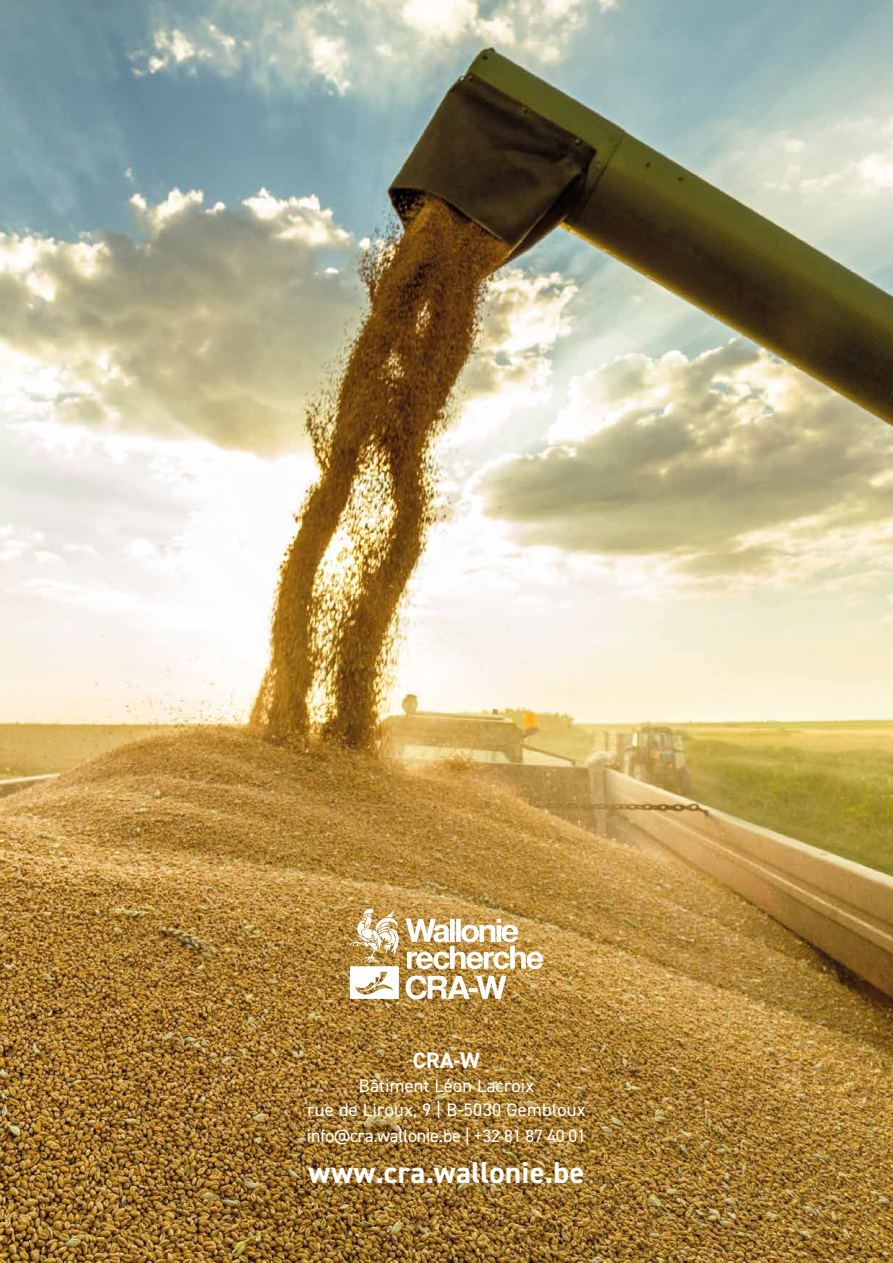
<style>
.page{position:relative;width:893px;height:1263px;background:#fff}
.page>*{position:absolute;margin:0;border:0;box-sizing:border-box;transform-origin:0 0}
.t1{font:700 30.3px "DIN2014";letter-spacing:.01em;color:#fff}
.t2{font:700 22.2px "DIN2014";color:#fff}
.t3{font:18.15px/24.3px "DIN2014";letter-spacing:.01em;color:#fff;text-align:center}
.t4{font:18.15px "DIN2014";letter-spacing:-.01em;color:#fff}
.s1{font-size:17.85px}
</style>
<div class="page">
<img style="left:0;top:0;width:893px;height:1263px">
<svg style="left:350px;top:908px;width:49px;height:91px"></svg>
<svg style="left:406px;top:975px;width:100px;height:24px"></svg>
<svg style="left:406px;top:919px;width:137px;height:50px"></svg>
<p class="t2" style="left:413px;top:1045px;width:69px">CRA-W</p>
<p class="t3" style="left:307px;top:1073px;width:280px">Bâtiment Léon Lacroix<br>rue de Liroux, 9 | B-5030 Gembloux</p>
<p class="t4" style="left:307px;top:1125px;width:281px">info@cra.wallonie.be | <span class="s1">+32 81 87 40 01</span></p>
<h1 class="t1" style="left:309px;top:1152px;width:277px">www.cra.wallonie.be</h1>
</div>
